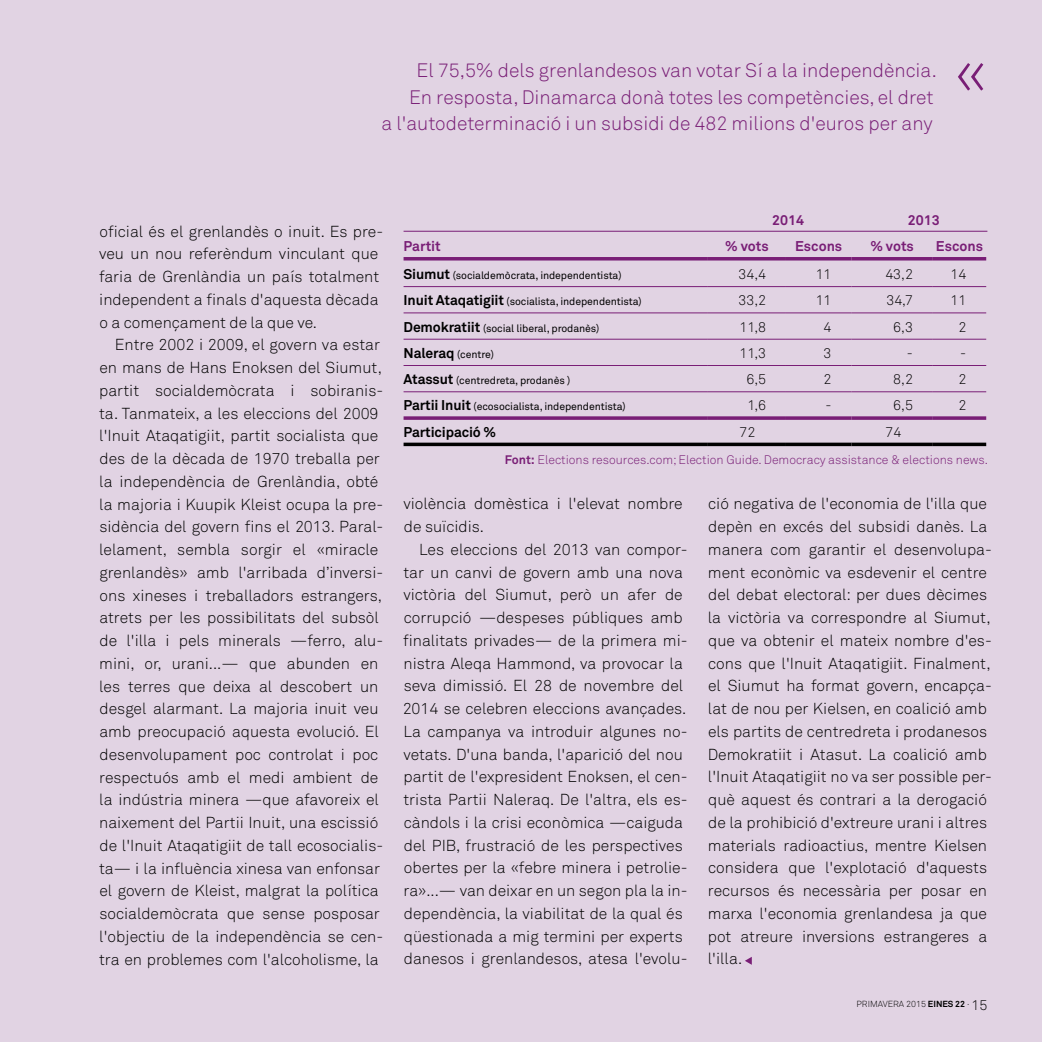
<style>
.page{position:relative;width:1042px;height:1042px;background:#e1d3e3}
.page>*{position:absolute;margin:0;border:0;box-sizing:border-box;transform-origin:0 0}
.t1{font:63px "Akkurat Light Pro";color:#791e76}
.t2{font:19.25px/26.2px "Akkurat Light Pro";color:#791e76;text-align:right}
.t3{font:15.75px/22.8px "Akkurat Light Pro";color:#000}
.t4{font:14px "Akkurat Light Pro";color:#000}
.t5{font:700 14px "Akkurat Pro";color:#791e76}
.t6{font:700 14px "Akkurat Pro";letter-spacing:-.01em;color:#000}
.t7{font:12.25px "Akkurat Light Pro";color:#791e76}
.t8{font:10.5px "Akkurat Pro";letter-spacing:-.01em;color:#000}
.t9{font:8.75px "Akkurat Light Pro";color:#000}
.s1{font-weight:700;font-size:14px}
.s2{font-family:"Akkurat Pro";font-weight:700}
.s3{font-size:14px}
</style>
<div class="page">
<svg style="left:745px;top:957px;width:7px;height:8px"></svg>
<hr style="left:403px;top:257px;width:305px;height:3px;background:#791e76">
<hr style="left:708px;top:257px;width:78px;height:3px;background:#791e76">
<hr style="left:786px;top:257px;width:65px;height:3px;background:#791e76">
<hr style="left:851px;top:257px;width:82px;height:3px;background:#791e76">
<hr style="left:933px;top:257px;width:53px;height:3px;background:#791e76">
<hr style="left:403px;top:286px;width:305px;height:1px;background:#791e76">
<hr style="left:708px;top:286px;width:78px;height:1px;background:#791e76">
<hr style="left:786px;top:286px;width:65px;height:1px;background:#791e76">
<hr style="left:851px;top:286px;width:82px;height:1px;background:#791e76">
<hr style="left:933px;top:286px;width:53px;height:1px;background:#791e76">
<hr style="left:403px;top:313px;width:305px;height:1px;background:#791e76">
<hr style="left:708px;top:313px;width:78px;height:1px;background:#791e76">
<hr style="left:786px;top:313px;width:65px;height:1px;background:#791e76">
<hr style="left:851px;top:313px;width:82px;height:1px;background:#791e76">
<hr style="left:933px;top:313px;width:53px;height:1px;background:#791e76">
<hr style="left:403px;top:339px;width:305px;height:1px;background:#791e76">
<hr style="left:708px;top:339px;width:78px;height:1px;background:#791e76">
<hr style="left:786px;top:339px;width:65px;height:1px;background:#791e76">
<hr style="left:851px;top:339px;width:82px;height:1px;background:#791e76">
<hr style="left:933px;top:339px;width:53px;height:1px;background:#791e76">
<hr style="left:403px;top:365px;width:305px;height:1px;background:#791e76">
<hr style="left:708px;top:365px;width:78px;height:1px;background:#791e76">
<hr style="left:786px;top:365px;width:65px;height:1px;background:#791e76">
<hr style="left:851px;top:365px;width:82px;height:1px;background:#791e76">
<hr style="left:933px;top:365px;width:53px;height:1px;background:#791e76">
<hr style="left:403px;top:391px;width:305px;height:1px;background:#791e76">
<hr style="left:708px;top:391px;width:78px;height:1px;background:#791e76">
<hr style="left:786px;top:391px;width:65px;height:1px;background:#791e76">
<hr style="left:851px;top:391px;width:82px;height:1px;background:#791e76">
<hr style="left:933px;top:391px;width:53px;height:1px;background:#791e76">
<hr style="left:403px;top:443px;width:305px;height:3px;background:#000">
<hr style="left:708px;top:443px;width:78px;height:3px;background:#000">
<hr style="left:786px;top:443px;width:65px;height:3px;background:#000">
<hr style="left:851px;top:443px;width:82px;height:3px;background:#000">
<hr style="left:933px;top:443px;width:53px;height:3px;background:#000">
<svg style="left:403px;top:416px;width:305px;height:4px"></svg>
<svg style="left:708px;top:416px;width:78px;height:4px"></svg>
<svg style="left:786px;top:416px;width:65px;height:4px"></svg>
<svg style="left:851px;top:416px;width:82px;height:4px"></svg>
<svg style="left:933px;top:416px;width:53px;height:4px"></svg>
<hr style="left:403px;top:231px;width:584px;height:1px;background:#791e76">
<p class="t2" style="left:381px;top:58px;width:557px">El 75,5% dels grenlandesos van votar Sí a la independència.<br>En resposta, Dinamarca donà totes les competències, el dret<br>a l'autodeterminació i un subsidi de 482 milions d'euros per any</p>
<h1 class="t1" style="left:954px;top:36px;width:35px">«</h1>
<p class="t3" style="left:99px;top:220px;width:286px">oficial és el grenlandès o inuit. Es pre&shy;veu un nou referèndum vinculant que faria de Grenlàndia un país totalment independent a finals d'aquesta dècada o a començament de la que ve.</p>
<p class="t3" style="left:99px;top:334px;width:286px;text-indent:16px">Entre 2002 i 2009, el govern va estar en mans de Hans Enoksen del Siumut, partit socialdemòcrata i sobiranis&shy;ta. Tanmateix, a les eleccions del 2009 l'Inuit Ataqatigiit, partit socialista que des de la dècada de 1970 treballa per la independència de Grenlàndia, obté la majoria i Kuupik Kleist ocupa la pre&shy;sidència del govern fins el 2013. Paral&shy;lelament, sembla sorgir el «miracle grenlandès» amb l'arribada d’inversi&shy;ons xineses i treballadors estrangers, atrets per les possibilitats del subsòl de l'illa i pels minerals —ferro, alu&shy;mini, or, urani...— que abunden en les terres que deixa al descobert un desgel alarmant. La majoria inuit veu amb preocupació aquesta evolució. El desenvolupament poc controlat i poc respectuós amb el medi ambient de la indústria minera —que afavoreix el naixement del Partii Inuit, una escissió de l'Inuit Ataqatigiit de tall ecosocialis&shy;ta— i la influència xinesa van enfonsar el govern de Kleist, malgrat la política socialdemòcrata que sense posposar l'objectiu de la independència se cen&shy;tra en problemes com l'alcoholisme, la</p>
<p class="t5" style="left:772px;top:211px;width:33px">2014</p>
<p class="t5" style="left:908px;top:211px;width:33px">2013</p>
<p class="t5" style="left:403px;top:238px;width:39px">Partit</p>
<p class="t5" style="left:725px;top:238px;width:45px">% vots</p>
<p class="t5" style="left:795px;top:238px;width:49px">Escons</p>
<p class="t5" style="left:870px;top:238px;width:45px">% vots</p>
<p class="t5" style="left:936px;top:238px;width:49px">Escons</p>
<p class="t8" style="left:403px;top:269px;width:219px"><span class="s1">Siumut</span> (socialdemòcrata, independentista)</p>
<p class="t4" style="left:738px;top:266px;width:29px">34,4</p>
<p class="t4" style="left:815px;top:266px;width:17px">11</p>
<p class="t4" style="left:885px;top:266px;width:29px">43,2</p>
<p class="t4" style="left:950px;top:266px;width:17px">14</p>
<p class="t8" style="left:403px;top:295px;width:240px"><span class="s1">Inuit Ataqatigiit</span> (socialista, independentista)</p>
<p class="t4" style="left:738px;top:292px;width:29px">33,2</p>
<p class="t4" style="left:815px;top:292px;width:17px">11</p>
<p class="t4" style="left:886px;top:292px;width:28px">34,7</p>
<p class="t4" style="left:950px;top:292px;width:17px">11</p>
<p class="t8" style="left:403px;top:322px;width:197px"><span class="s1">Demokratiit</span> (social liberal, prodanès)</p>
<p class="t4" style="left:739px;top:318px;width:28px">11,8</p>
<p class="t4" style="left:823px;top:318px;width:9px">4</p>
<p class="t4" style="left:893px;top:318px;width:21px">6,3</p>
<p class="t4" style="left:958px;top:318px;width:9px">2</p>
<p class="t8" style="left:403px;top:348px;width:92px"><span class="s1">Naleraq</span> (centre)</p>
<p class="t4" style="left:739px;top:345px;width:28px">11,3</p>
<p class="t4" style="left:823px;top:345px;width:9px">3</p>
<p class="t4" style="left:907px;top:345px;width:8px">-</p>
<p class="t4" style="left:960px;top:345px;width:8px">-</p>
<p class="t8" style="left:403px;top:374px;width:168px"><span class="s1">Atassut</span> (centredreta, prodanès )</p>
<p class="t4" style="left:746px;top:371px;width:21px">6,5</p>
<p class="t4" style="left:823px;top:371px;width:9px">2</p>
<p class="t4" style="left:893px;top:371px;width:21px">8,2</p>
<p class="t4" style="left:958px;top:371px;width:9px">2</p>
<p class="t8" style="left:403px;top:401px;width:224px"><span class="s1">Partii Inuit</span> (ecosocialista, independentista)</p>
<p class="t4" style="left:747px;top:397px;width:20px">1,6</p>
<p class="t4" style="left:825px;top:397px;width:8px">-</p>
<p class="t4" style="left:893px;top:397px;width:21px">6,5</p>
<p class="t4" style="left:958px;top:397px;width:9px">2</p>
<p class="t6" style="left:403px;top:423px;width:94px">Participació %</p>
<p class="t4" style="left:739px;top:423px;width:17px">72</p>
<p class="t4" style="left:885px;top:423px;width:17px">74</p>
<p class="t7" style="left:505px;top:453px;width:485px"><span class="s2">Font:</span> Elections resources.com; Election Guide. Democracy assistance &amp; elections news.</p>
<p class="t3" style="left:403px;top:493px;width:281px">violència domèstica i l'elevat nombre de suïcidis.</p>
<p class="t3" style="left:403px;top:538px;width:286px;text-indent:17px">Les eleccions del 2013 van compor&shy;tar un canvi de govern amb una nova victòria del Siumut, però un afer de corrupció —despeses públiques amb finalitats privades— de la primera mi&shy;nistra Aleqa Hammond, va provocar la seva dimissió. El 28 de novembre del 2014 se celebren eleccions avançades.<br>La campanya va introduir algunes no&shy;vetats. D'una banda, l'aparició del nou partit de l'expresident Enoksen, el cen&shy;trista Partii Naleraq. De l'altra, els es&shy;càndols i la crisi econòmica —caiguda del PIB, frustració de les perspectives obertes per la «febre minera i petrolie&shy;ra»...— van deixar en un segon pla la in&shy;dependència, la viabilitat de la qual és qüestionada a mig termini per experts danesos i grenlandesos, atesa l'evolu-</p>
<p class="t3" style="left:708px;top:493px;width:286px">ció negativa de l'economia de l'illa que depèn en excés del subsidi danès. La manera com garantir el desenvolupa&shy;ment econòmic va esdevenir el centre del debat electoral: per dues dècimes la victòria va correspondre al Siumut, que va obtenir el mateix nombre d'es&shy;cons que l'Inuit Ataqatigiit. Finalment, el Siumut ha format govern, encapça&shy;lat de nou per Kielsen, en coalició amb els partits de centredreta i prodanesos Demokratiit i Atasut. La coalició amb l'Inuit Ataqatigiit no va ser possible per&shy;què aquest és contrari a la derogació de la prohibició d'extreure urani i altres materials radioactius, mentre Kielsen considera que l'explotació d'aquests recursos és necessària per posar en marxa l'economia grenlandesa ja que pot atreure inversions estrangeres a l'illa.</p>
<p class="t9" style="left:856px;top:998px;width:132px">PRIMAVERA 2015 <span class="s2">EINES 22</span> · <span class="s3">15</span></p>
</div>
